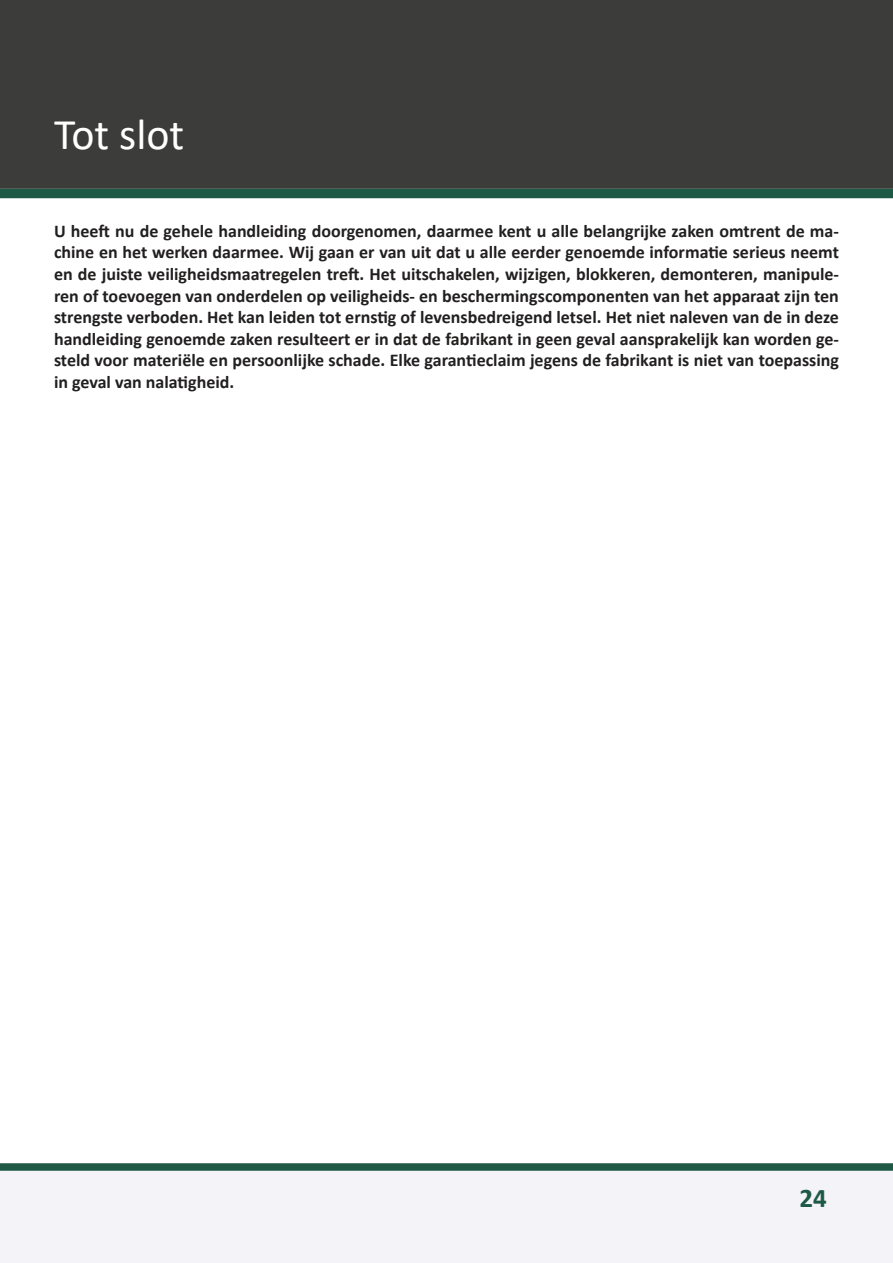
<style>
.page{position:relative;width:893px;height:1263px;background:#fff}
.page>*{position:absolute;margin:0;border:0;box-sizing:border-box;transform-origin:0 0}
.t1{font:43.95px "Calibri";color:#fff}
.t2{font:700 27px "Calibri";color:#1e5945}
.t3{font:700 18px/21.6px "Calibri";color:#221f1f;text-align:justify}
</style>
<div class="page">
<svg style="left:0;top:1163px;width:893px;height:100px"></svg>
<div style="left:0;top:0;width:893px;height:189px;background:#3c3c3b"></div>
<div style="left:0;top:189px;width:893px;height:9px;background:#1e5945"></div>
<h1 class="t1" style="left:54px;top:117px;width:132px">Tot slot</h1>
<p class="t3" style="left:54px;top:220px;width:786px">U heeft nu de gehele handleiding doorgenomen, daarmee kent u alle belangrijke zaken omtrent de ma&shy;chine en het werken daarmee. Wij gaan er van uit dat u alle eerder genoemde informatie serieus neemt en de juiste veiligheidsmaatregelen treft. Het uitschakelen, wijzigen, blokkeren, demonteren, manipule&shy;ren of toevoegen van onderdelen op veiligheids- en beschermingscomponenten van het apparaat zijn ten strengste verboden. Het kan leiden tot ernstig of levensbedreigend letsel. Het niet naleven van de in deze handleiding genoemde zaken resulteert er in dat de fabrikant in geen geval aansprakelijk kan worden ge&shy;steld voor materiële en persoonlijke schade. Elke garantieclaim jegens de fabrikant is niet van toepassing in geval van nalatigheid.</p>
<h2 class="t2" style="left:799px;top:1188px;width:29px">24</h2>
</div>
